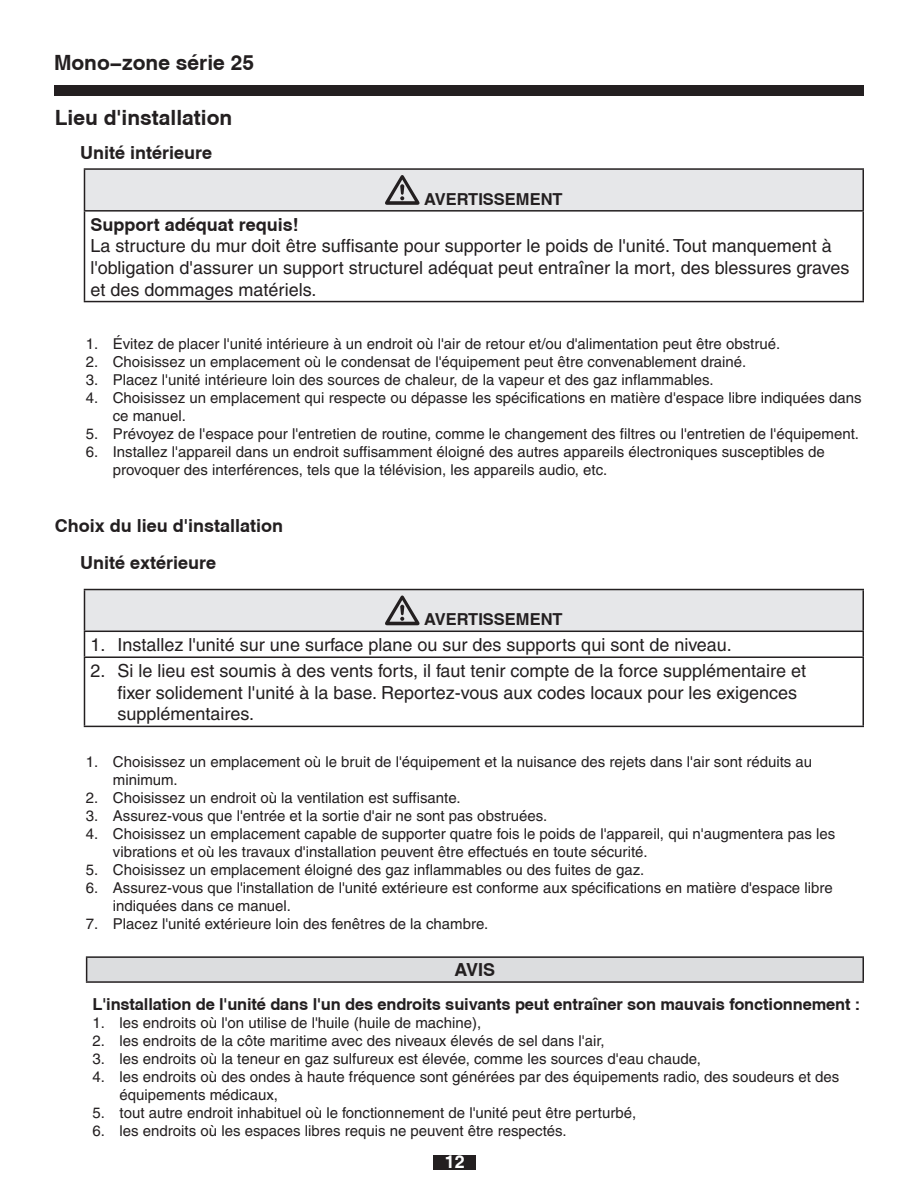
<style>
.page{position:relative;width:918px;height:1188px;background:#fff}
.page>*{position:absolute;margin:0;border:0;box-sizing:border-box;transform-origin:0 0}
.t1{font:700 21px "Helvetica";color:#231f20}
.t2{font:18px/21.6px "Helvetica";color:#231f20}
.t3{font:700 18px "Helvetica";color:#231f20}
.t4{font:700 18px "Helvetica";color:#fff}
.t5{font:700 16.5px "Helvetica";letter-spacing:-.01em;color:#231f20}
.t6{font:15px/18px "Helvetica";color:#231f20}
</style>
<div class="page">
<div style="left:84px;top:169px;width:779px;height:42px;background:#e6e7e9"></div>
<hr style="left:84px;top:210px;width:780px;height:2px;background:#231f20">
<hr style="left:84px;top:212px;width:1px;height:89px;background:#231f20">
<hr style="left:862px;top:212px;width:2px;height:89px;background:#231f20">
<hr style="left:84px;top:301px;width:780px;height:1px;background:#231f20">
<hr style="left:84px;top:168px;width:780px;height:2px;background:#231f20">
<hr style="left:84px;top:170px;width:1px;height:40px;background:#231f20">
<hr style="left:862px;top:170px;width:2px;height:40px;background:#231f20">
<svg style="left:385px;top:175px;width:35px;height:30px"></svg>
<div style="left:434px;top:1155px;width:42px;height:15px;background:#231f20"></div>
<div style="left:55px;top:85px;width:809px;height:11px;background:#231f20"></div>
<div style="left:87px;top:957px;width:776px;height:25px;background:#dcdddf"></div>
<hr style="left:86px;top:956px;width:778px;height:2px;background:#231f20">
<svg style="left:86px;top:958px;width:1px;height:23px"></svg>
<hr style="left:862px;top:958px;width:2px;height:23px;background:#231f20">
<hr style="left:86px;top:981px;width:778px;height:2px;background:#231f20">
<div style="left:84px;top:590px;width:779px;height:41px;background:#e6e7e9"></div>
<svg style="left:84px;top:632px;width:1px;height:24px"></svg>
<hr style="left:862px;top:632px;width:2px;height:24px;background:#231f20">
<hr style="left:84px;top:656px;width:780px;height:2px;background:#231f20">
<hr style="left:84px;top:658px;width:1px;height:68px;background:#231f20">
<hr style="left:862px;top:658px;width:2px;height:68px;background:#231f20">
<hr style="left:84px;top:726px;width:780px;height:1px;background:#231f20">
<hr style="left:84px;top:589px;width:780px;height:1px;background:#231f20">
<hr style="left:84px;top:590px;width:1px;height:41px;background:#231f20">
<hr style="left:862px;top:590px;width:2px;height:41px;background:#231f20">
<hr style="left:84px;top:631px;width:780px;height:1px;background:#231f20">
<svg style="left:385px;top:596px;width:35px;height:29px"></svg>
<h1 class="t1" style="left:54px;top:50px;width:202px">Mono-zone série 25</h1>
<p class="t1" style="left:55px;top:105px;width:179px">Lieu d'installation</p>
<p class="t3" style="left:80px;top:141px;width:134px">Unité intérieure</p>
<p class="t5" style="left:424px;top:189px;width:140px">AVERTISSEMENT</p>
<p class="t3" style="left:90px;top:213px;width:210px">Support adéquat requis!</p>
<p class="t2" style="left:90px;top:235px;width:760px">La structure du mur doit être suffisante pour supporter le poids de l'unité. Tout manquement à l'obligation d'assurer un support structurel adéquat peut entraîner la mort, des blessures graves et des dommages matériels.</p>
<p class="t6" style="left:86px;top:335px;width:696px">1. Évitez de placer l'unité intérieure à un endroit où l'air de retour et/ou d'alimentation peut être obstrué.</p>
<p class="t6" style="left:86px;top:353px;width:662px">2. Choisissez un emplacement où le condensat de l'équipement peut être convenablement drainé.</p>
<p class="t6" style="left:86px;top:371px;width:629px">3. Placez l'unité intérieure loin des sources de chaleur, de la vapeur et des gaz inflammables.</p>
<p class="t6" style="left:113px;top:389px;width:751px;text-indent:-27px">4. Choisissez un emplacement qui respecte ou dépasse les spécifications en matière d'espace libre indiquées dans ce manuel.</p>
<p class="t6" style="left:86px;top:425px;width:775px">5. Prévoyez de l'espace pour l'entretien de routine, comme le changement des filtres ou l'entretien de l'équipement.</p>
<p class="t6" style="left:113px;top:443px;width:714px;text-indent:-27px">6. Installez l'appareil dans un endroit suffisamment éloigné des autres appareils électroniques susceptibles de provoquer des interférences, tels que la télévision, les appareils audio, etc.</p>
<p class="t3" style="left:55px;top:515px;width:230px">Choix du lieu d'installation</p>
<p class="t3" style="left:80px;top:551px;width:137px">Unité extérieure</p>
<p class="t5" style="left:424px;top:609px;width:140px">AVERTISSEMENT</p>
<p class="t2" style="left:90px;top:634px;width:643px">1. Installez l'unité sur une surface plane ou sur des supports qui sont de niveau.</p>
<p class="t2" style="left:117px;top:660px;width:690px;text-indent:-27px">2. Si le lieu est soumis à des vents forts, il faut tenir compte de la force supplémentaire et fixer solidement l'unité à la base. Reportez-vous aux codes locaux pour les exigences supplémentaires.</p>
<p class="t6" style="left:113px;top:753px;width:701px;text-indent:-27px">1. Choisissez un emplacement où le bruit de l'équipement et la nuisance des rejets dans l'air sont réduits au minimum.</p>
<p class="t6" style="left:86px;top:789px;width:376px">2. Choisissez un endroit où la ventilation est suffisante.</p>
<p class="t6" style="left:86px;top:807px;width:463px">3. Assurez-vous que l'entrée et la sortie d'air ne sont pas obstruées.</p>
<p class="t6" style="left:113px;top:825px;width:724px;text-indent:-27px">4. Choisissez un emplacement capable de supporter quatre fois le poids de l'appareil, qui n'augmentera pas les vibrations et où les travaux d'installation peuvent être effectués en toute sécurité.</p>
<p class="t6" style="left:86px;top:861px;width:560px">5. Choisissez un emplacement éloigné des gaz inflammables ou des fuites de gaz.</p>
<p class="t6" style="left:113px;top:879px;width:721px;text-indent:-27px">6. Assurez-vous que l'installation de l'unité extérieure est conforme aux spécifications en matière d'espace libre indiquées dans ce manuel.</p>
<p class="t6" style="left:86px;top:915px;width:404px">7. Placez l'unité extérieure loin des fenêtres de la chambre.</p>
<p class="t3" style="left:455px;top:959px;width:42px">AVIS</p>
<p class="t5" style="left:93px;top:994px;width:769px">L'installation de l'unité dans l'un des endroits suivants peut entraîner son mauvais fonctionnement :</p>
<p class="t6" style="left:93px;top:1014px;width:390px">1. les endroits où l'on utilise de l'huile (huile de machine),</p>
<p class="t6" style="left:93px;top:1032px;width:514px">2. les endroits de la côte maritime avec des niveaux élevés de sel dans l'air,</p>
<p class="t6" style="left:93px;top:1050px;width:610px">3. les endroits où la teneur en gaz sulfureux est élevée, comme les sources d'eau chaude,</p>
<p class="t6" style="left:120px;top:1068px;width:721px;text-indent:-27px">4. les endroits où des ondes à haute fréquence sont générées par des équipements radio, des soudeurs et des équipements médicaux,</p>
<p class="t6" style="left:93px;top:1104px;width:545px">5. tout autre endroit inhabituel où le fonctionnement de l'unité peut être perturbé,</p>
<p class="t6" style="left:93px;top:1122px;width:476px">6. les endroits où les espaces libres requis ne peuvent être respectés.</p>
<p class="t4" style="left:445px;top:1150px;width:22px">12</p>
</div>
